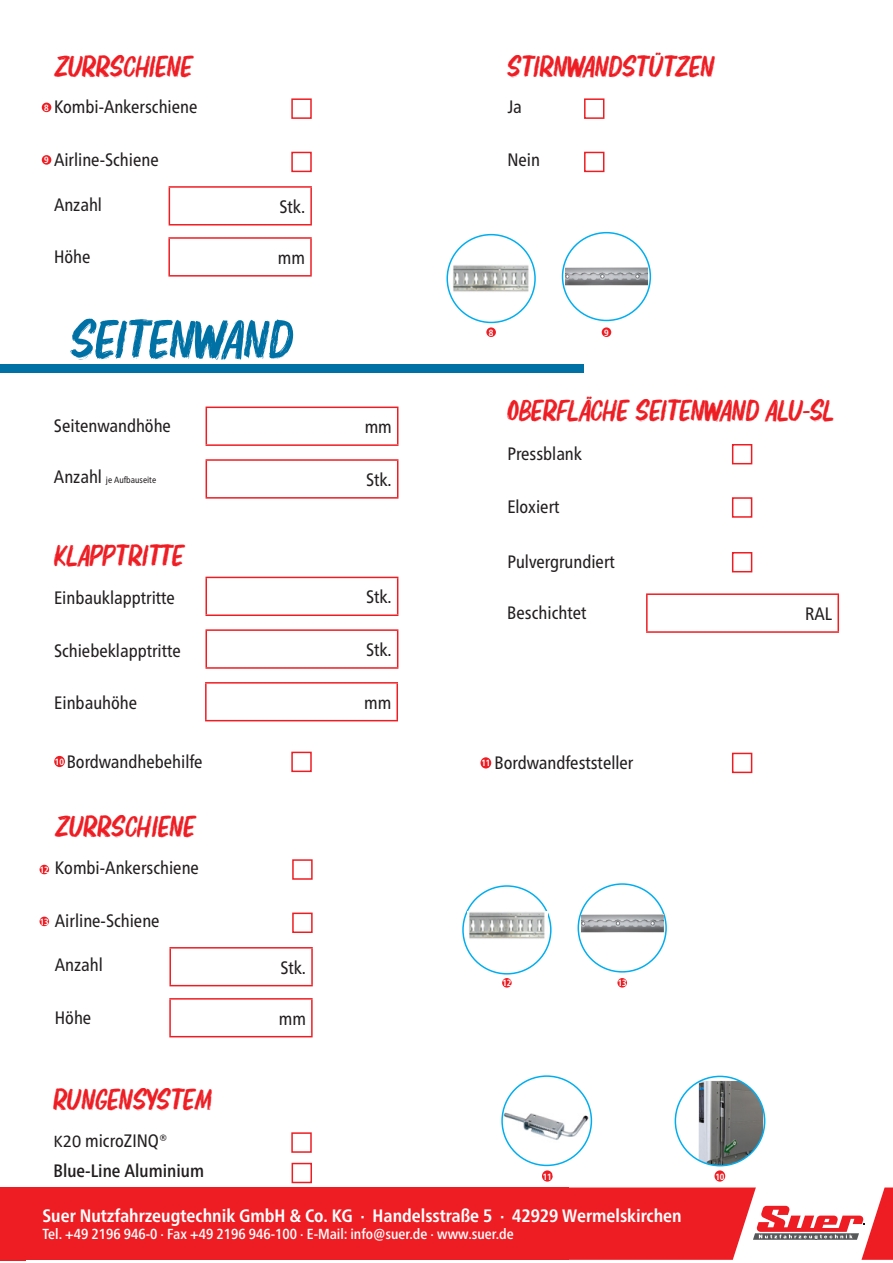
<style>
.page{position:relative;width:893px;height:1263px;background:#fff}
.page>*{position:absolute;margin:0;border:0;box-sizing:border-box;transform-origin:0 0}
.t1{font:54px "Elbrush";letter-spacing:-.01em;color:#0071a5}
.t2{font:30px "Elbrush";color:#ee1d23}
.t3{font:condensed 18px "Frutiger Neue LTW1 G";color:#231f20}
.t4{font:700 condensed 18px "Frutiger Neue LTW1 G";color:#fff}
.t5{font:500 condensed 18px/30px "Frutiger Neue LTW1 G";color:#221e1f}
.t6{font:500 condensed 14.55px "Frutiger Neue LTW1 G";color:#fff}
.e-Nummer_invers{font:700 condensed 9px "Frutiger Neue LTW1 G";letter-spacing:-.02em;color:#fff}
.t7{font:condensed 9px "Frutiger Neue LTW1 G";color:#231f20}
.s1{font-size:18px}
.s2{font-family:"Calibri";font-weight:400;font-stretch:normal;color:#231f20}
.s3{font-weight:400;color:#231f20}
</style>
<div class="page">
<hr style="left:169px;top:186px;width:143px;height:2px;background:#ee1d23">
<hr style="left:169px;top:188px;width:1px;height:36px;background:#ee1d23">
<hr style="left:310px;top:188px;width:2px;height:36px;background:#ee1d23">
<hr style="left:169px;top:224px;width:143px;height:1px;background:#ee1d23">
<div style="left:0;top:364px;width:584px;height:9px;background:#0071a5"></div>
<hr style="left:206px;top:407px;width:192px;height:1px;background:#ee1d23">
<hr style="left:206px;top:408px;width:1px;height:36px;background:#ee1d23">
<hr style="left:397px;top:408px;width:1px;height:36px;background:#ee1d23">
<hr style="left:206px;top:444px;width:192px;height:2px;background:#ee1d23">
<hr style="left:206px;top:459px;width:192px;height:2px;background:#ee1d23">
<hr style="left:206px;top:461px;width:1px;height:36px;background:#ee1d23">
<hr style="left:397px;top:461px;width:1px;height:36px;background:#ee1d23">
<hr style="left:206px;top:497px;width:192px;height:2px;background:#ee1d23">
<hr style="left:646px;top:593px;width:193px;height:2px;background:#ee1d23">
<hr style="left:646px;top:595px;width:2px;height:36px;background:#ee1d23">
<hr style="left:837px;top:595px;width:2px;height:36px;background:#ee1d23">
<hr style="left:646px;top:631px;width:193px;height:2px;background:#ee1d23">
<hr style="left:205px;top:577px;width:193px;height:1px;background:#ee1d23">
<hr style="left:205px;top:578px;width:2px;height:36px;background:#ee1d23">
<hr style="left:397px;top:578px;width:1px;height:36px;background:#ee1d23">
<hr style="left:205px;top:614px;width:193px;height:2px;background:#ee1d23">
<hr style="left:205px;top:629px;width:193px;height:2px;background:#ee1d23">
<hr style="left:205px;top:631px;width:2px;height:36px;background:#ee1d23">
<hr style="left:397px;top:631px;width:1px;height:36px;background:#ee1d23">
<hr style="left:205px;top:667px;width:193px;height:2px;background:#ee1d23">
<img style="left:502px;top:1101px;width:89px;height:41px">
<div style="left:501px;top:1075px;width:91px;height:91px;border:2px solid #00aeef;border-radius:50%"></div>
<div style="left:542px;top:1170px;width:11px;height:11px;background:#ee1d23;border-radius:50%"></div>
<img style="left:699px;top:1081px;width:64px;height:85px">
<div style="left:675px;top:1076px;width:90px;height:90px;border:2px solid #00aeef;border-radius:50%"></div>
<div style="left:0;top:1187px;width:569px;height:73px;background:#ee1d23"></div>
<svg style="left:569px;top:1187px;width:324px;height:73px"></svg>
<div style="left:291px;top:98px;width:21px;height:21px;border:2px solid #ee1d23"></div>
<div style="left:291px;top:152px;width:21px;height:20px;border:2px solid #ee1d23"></div>
<div style="left:584px;top:98px;width:20px;height:21px;border:2px solid #ee1d23"></div>
<div style="left:584px;top:152px;width:20px;height:20px;border:2px solid #ee1d23"></div>
<div style="left:292px;top:1163px;width:20px;height:20px;border:2px solid #ee1d23"></div>
<div style="left:732px;top:753px;width:20px;height:20px;border:2px solid #ee1d23"></div>
<div style="left:291px;top:752px;width:21px;height:20px;border:2px solid #ee1d23"></div>
<div style="left:732px;top:444px;width:20px;height:20px;border:2px solid #ee1d23"></div>
<div style="left:732px;top:497px;width:20px;height:21px;border:2px solid #ee1d23"></div>
<div style="left:732px;top:552px;width:20px;height:20px;border:2px solid #ee1d23"></div>
<hr style="left:168px;top:237px;width:144px;height:2px;background:#ee1d23">
<hr style="left:168px;top:239px;width:2px;height:36px;background:#ee1d23">
<hr style="left:310px;top:239px;width:2px;height:36px;background:#ee1d23">
<hr style="left:168px;top:275px;width:144px;height:2px;background:#ee1d23">
<hr style="left:205px;top:682px;width:193px;height:2px;background:#ee1d23">
<hr style="left:205px;top:684px;width:2px;height:36px;background:#ee1d23">
<hr style="left:396px;top:684px;width:2px;height:36px;background:#ee1d23">
<hr style="left:205px;top:720px;width:193px;height:1px;background:#ee1d23">
<div style="left:42px;top:103px;width:9px;height:9px;background:#ee1d23;border-radius:50%"></div>
<div style="left:42px;top:155px;width:9px;height:10px;background:#ee1d23;border-radius:50%"></div>
<div style="left:446px;top:234px;width:90px;height:89px;border:2px solid #00aeef;border-radius:50%"></div>
<div style="left:562px;top:232px;width:89px;height:89px;border:2px solid #00aeef;border-radius:50%"></div>
<img style="left:453px;top:265px;width:76px;height:27px">
<img style="left:565px;top:267px;width:83px;height:20px">
<div style="left:486px;top:327px;width:10px;height:10px;background:#ee1d23;border-radius:50%"></div>
<div style="left:602px;top:327px;width:9px;height:10px;background:#ee1d23;border-radius:50%"></div>
<div style="left:714px;top:1170px;width:11px;height:11px;background:#ee1d23;border-radius:50%"></div>
<div style="left:480px;top:757px;width:11px;height:11px;background:#ee1d23;border-radius:50%"></div>
<div style="left:54px;top:756px;width:11px;height:11px;background:#ee1d23;border-radius:50%"></div>
<hr style="left:169px;top:947px;width:144px;height:1px;background:#ee1d23">
<hr style="left:169px;top:948px;width:2px;height:37px;background:#ee1d23">
<hr style="left:311px;top:948px;width:2px;height:37px;background:#ee1d23">
<hr style="left:169px;top:985px;width:144px;height:1px;background:#ee1d23">
<div style="left:292px;top:859px;width:21px;height:21px;border:2px solid #ee1d23"></div>
<div style="left:292px;top:912px;width:21px;height:21px;border:2px solid #ee1d23"></div>
<hr style="left:169px;top:998px;width:144px;height:1px;background:#ee1d23">
<hr style="left:169px;top:999px;width:2px;height:37px;background:#ee1d23">
<hr style="left:311px;top:999px;width:2px;height:37px;background:#ee1d23">
<hr style="left:169px;top:1036px;width:144px;height:1px;background:#ee1d23">
<div style="left:462px;top:885px;width:90px;height:89px;border:2px solid #00aeef;border-radius:50%"></div>
<div style="left:577px;top:883px;width:90px;height:89px;border:2px solid #00aeef;border-radius:50%"></div>
<img style="left:468px;top:911px;width:79px;height:28px">
<img style="left:581px;top:914px;width:82px;height:19px">
<div style="left:502px;top:978px;width:10px;height:9px;background:#ee1d23;border-radius:50%"></div>
<div style="left:617px;top:978px;width:10px;height:9px;background:#ee1d23;border-radius:50%"></div>
<div style="left:40px;top:865px;width:9px;height:9px;background:#ee1d23;border-radius:50%"></div>
<div style="left:40px;top:917px;width:9px;height:9px;background:#ee1d23;border-radius:50%"></div>
<div style="left:291px;top:1132px;width:21px;height:21px;border:2px solid #ee1d23"></div>
<p class="t2" style="left:54px;top:50px;width:141px">ZURRSCHIENE</p>
<p class="t3" style="left:54px;top:96px;width:145px">Kombi-Ankerschiene</p>
<p class="t3" style="left:54px;top:149px;width:106px">Airline-Schiene</p>
<p class="e-Nummer_invers" style="left:44px;top:102px;width:6px">8</p>
<p class="e-Nummer_invers" style="left:44px;top:155px;width:6px">9</p>
<p class="t3" style="left:54px;top:194px;width:49px">Anzahl</p>
<p class="t3" style="left:54px;top:246px;width:38px">Höhe</p>
<p class="t3" style="left:278px;top:247px;width:29px">mm</p>
<p class="t3" style="left:279px;top:196px;width:27px">Stk.</p>
<p class="t1" style="left:70px;top:310px;width:224px">SEITENWAND</p>
<p class="t3" style="left:54px;top:415px;width:118px">Seitenwandhöhe</p>
<p class="t7" style="left:54px;top:475px;width:104px"><span class="s1">Anzahl</span> je Aufbauseite</p>
<p class="t2" style="left:54px;top:540px;width:132px">KLAPPTRITTE</p>
<p class="t3" style="left:54px;top:587px;width:123px">Einbauklapptritte</p>
<p class="t3" style="left:54px;top:640px;width:128px">Schiebeklapptritte</p>
<p class="t3" style="left:365px;top:416px;width:29px">mm</p>
<p class="t3" style="left:366px;top:469px;width:27px">Stk.</p>
<p class="t3" style="left:366px;top:586px;width:27px">Stk.</p>
<p class="t3" style="left:366px;top:639px;width:27px">Stk.</p>
<p class="t3" style="left:54px;top:692px;width:84px">Einbauhöhe</p>
<p class="t3" style="left:364px;top:692px;width:29px">mm</p>
<p class="t2" style="left:507px;top:50px;width:209px">STIRNWANDSTÜTZEN</p>
<p class="t3" style="left:507px;top:96px;width:16px">Ja</p>
<p class="t3" style="left:507px;top:149px;width:34px">Nein</p>
<p class="e-Nummer_invers" style="left:489px;top:327px;width:6px">8</p>
<p class="e-Nummer_invers" style="left:604px;top:327px;width:6px">9</p>
<p class="t2" style="left:507px;top:394px;width:328px">OBERFLÄCHE SEITENWAND ALU-SL</p>
<p class="t3" style="left:507px;top:443px;width:76px">Pressblank</p>
<p class="t3" style="left:507px;top:496px;width:54px">Eloxiert</p>
<p class="t3" style="left:507px;top:551px;width:109px">Pulvergrundiert</p>
<p class="t3" style="left:507px;top:602px;width:81px">Beschichtet</p>
<p class="t3" style="left:805px;top:603px;width:29px">RAL</p>
<p class="t3" style="left:67px;top:751px;width:138px">Bordwandhebehilfe</p>
<p class="t3" style="left:495px;top:752px;width:140px">Bordwandfeststeller</p>
<p class="e-Nummer_invers" style="left:55px;top:756px;width:11px">10</p>
<p class="e-Nummer_invers" style="left:481px;top:758px;width:10px">11</p>
<h2 class="t2" style="left:55px;top:810px;width:143px">ZURRSCHIENE</h2>
<p class="t3" style="left:55px;top:857px;width:146px">Kombi-Ankerschiene</p>
<p class="t3" style="left:55px;top:910px;width:106px">Airline-Schiene</p>
<p class="t3" style="left:55px;top:954px;width:49px">Anzahl</p>
<p class="t3" style="left:55px;top:1007px;width:38px">Höhe</p>
<p class="e-Nummer_invers" style="left:40px;top:864px;width:10px">12</p>
<p class="e-Nummer_invers" style="left:40px;top:916px;width:11px">13</p>
<h2 class="t2" style="left:54px;top:1083px;width:160px">RUNGENSYSTEM</h2>
<p class="t5" style="left:54px;top:1126px;width:152px"><span class="s2">K20</span> <span class="s3">microZINQ®<br></span>Blue-Line Aluminium</p>
<p class="t3" style="left:280px;top:957px;width:27px">Stk.</p>
<p class="t3" style="left:279px;top:1008px;width:29px">mm</p>
<p class="e-Nummer_invers" style="left:502px;top:978px;width:10px">12</p>
<p class="e-Nummer_invers" style="left:618px;top:978px;width:11px">13</p>
<p class="e-Nummer_invers" style="left:543px;top:1171px;width:15px">111</p>
<p class="t4" style="left:43px;top:1205px;width:641px">Suer Nutzfahrzeugtechnik GmbH &amp; Co. KG · Handelsstraße 5 · 42929 Wermelskirchen</p>
<p class="t6" style="left:43px;top:1226px;width:473px">Tel. +49 2196 946-0 · Fax +49 2196 946-100 · E-Mail: info@suer.de · www.suer.de</p>
<p class="e-Nummer_invers" style="left:715px;top:1171px;width:10px">10</p>
</div>
